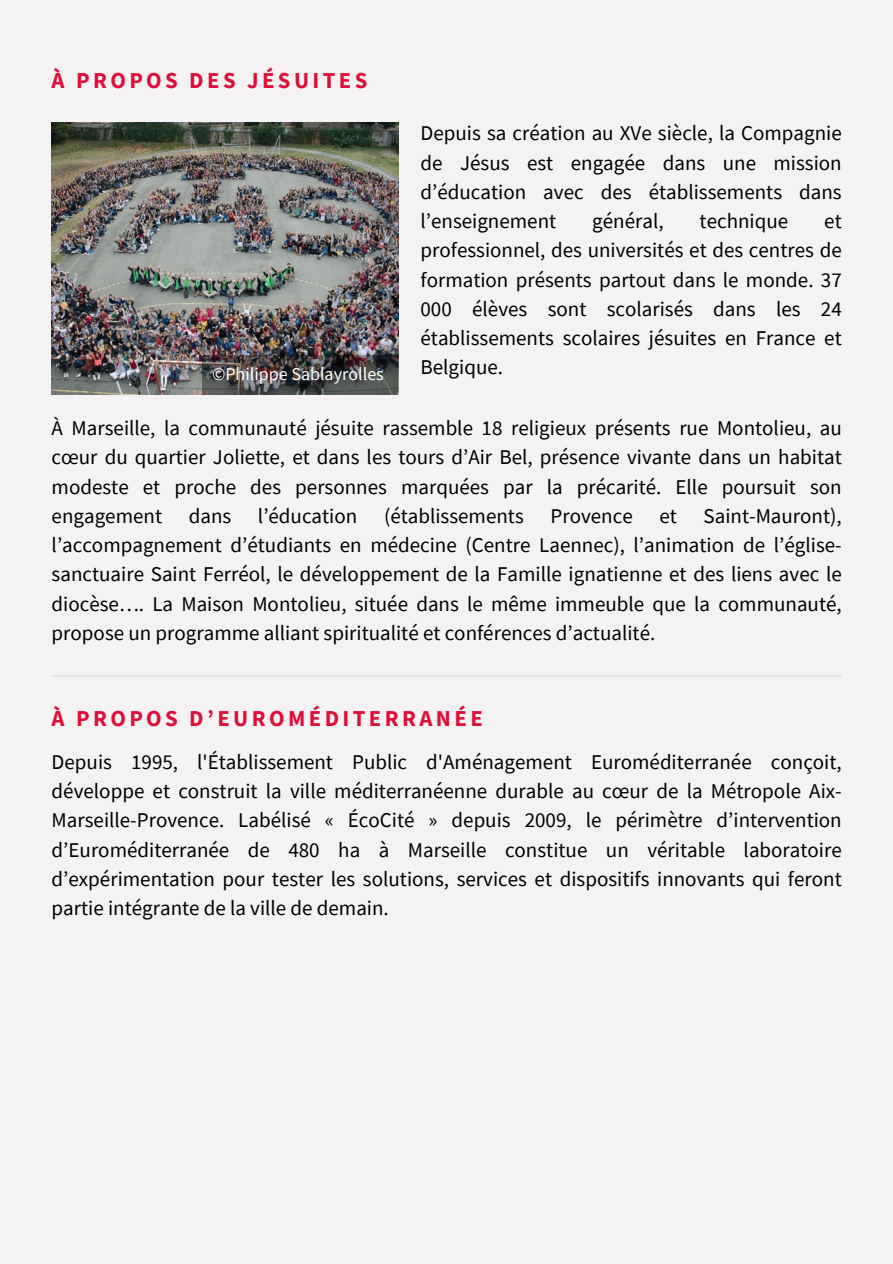
<style>
.page{position:relative;width:893px;height:1264px;background:#fff}
.page>*{position:absolute;margin:0;border:0;box-sizing:border-box;transform-origin:0 0}
.t1{font:700 22.8px "Source Sans Pro";letter-spacing:.15em;color:#de0e3a}
.t2{font:21px/29.2px "Source Sans Pro";color:#000;text-align:justify}
.t3{font:18px "Source Sans Pro";color:#fff}
</style>
<div class="page">
<div style="left:0;top:0;width:892px;height:1263px;background:#f4f2f3"></div>
<hr style="left:52px;top:675px;width:789px;height:1px;background:#000">
<img style="left:52px;top:122px;width:346px;height:272px">
<img style="left:202px;top:355px;width:196px;height:39px">
<p class="t1" style="left:52px;top:66px;width:317px">À PROPOS DES JÉSUITES</p>
<p class="t2" style="left:420px;top:118px;width:422px">Depuis sa création au XVe siècle, la Compagnie de Jésus est engagée dans une mission d’éducation avec des établissements dans l’enseignement</p>
<p class="t2" style="left:592px;top:206px;width:73px">général,</p>
<p class="t2" style="left:699px;top:206px;width:90px">technique</p>
<p class="t2" style="left:420px;top:206px;width:422px;text-indent:403px">et professionnel, des universités et des centres de formation présents partout dans le monde. 37<br>000 élèves sont scolarisés dans les 24 établissements scolaires jésuites en France et Belgique.</p>
<p class="t2" style="left:52px;top:413px;width:791px">À Marseille, la communauté jésuite rassemble 18 religieux présents rue Montolieu, au cœur du quartier Joliette, et dans les tours d’Air Bel, présence vivante dans un habitat modeste et proche des personnes marquées par la précarité. Elle poursuit son engagement</p>
<p class="t3" style="left:212px;top:362px;width:173px">©Philippe Sablayrolles</p>
<p class="t2" style="left:189px;top:501px;width:44px">dans</p>
<p class="t2" style="left:258px;top:501px;width:101px">l’éducation</p>
<p class="t2" style="left:384px;top:501px;width:141px">(établissements</p>
<p class="t2" style="left:550px;top:501px;width:84px">Provence</p>
<p class="t2" style="left:659px;top:501px;width:19px">et</p>
<p class="t2" style="left:52px;top:501px;width:791px;text-indent:652px">Saint-Mauront), l’accompagnement d’étudiants en médecine (Centre Laennec), l’animation de l’église&shy;sanctuaire Saint Ferréol, le développement de la Famille ignatienne et des liens avec le diocèse…. La Maison Montolieu, située dans le même immeuble que la communauté, propose un programme alliant spiritualité et conférences d’actualité.</p>
<p class="t1" style="left:52px;top:703px;width:432px">À PROPOS D’EUROMÉDITERRANÉE</p>
<p class="t2" style="left:52px;top:746px;width:791px">Depuis 1995, l'Établissement Public d'Aménagement Euroméditerranée conçoit, développe et construit la ville méditerranéenne durable au cœur de la Métropole Aix-Marseille-Provence. Labélisé « ÉcoCité » depuis 2009, le périmètre d’intervention d’Euroméditerranée de 480 ha à Marseille constitue un véritable laboratoire d’expérimentation pour tester les solutions, services et dispositifs innovants qui feront partie intégrante de la ville de demain.</p>
</div>
